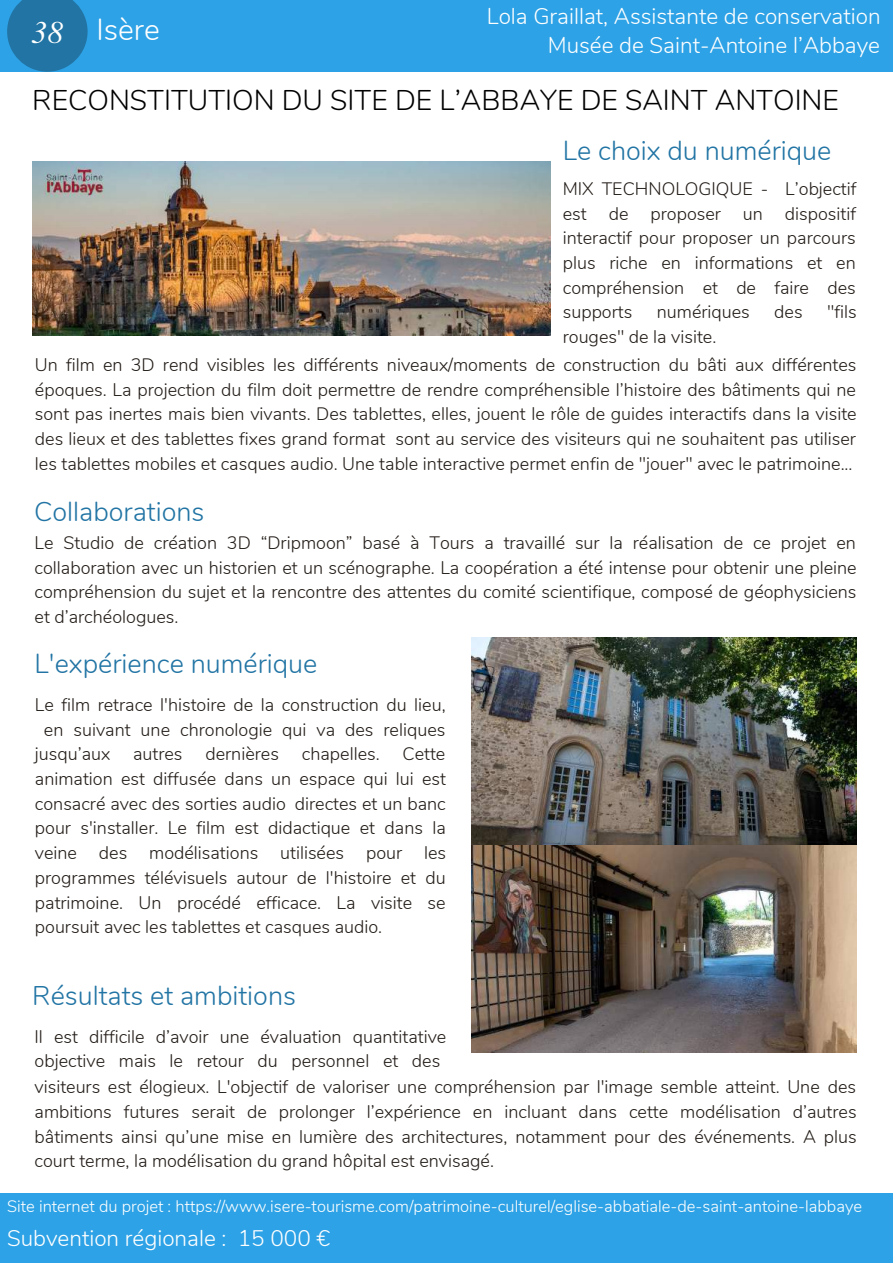
<style>
.page{position:relative;width:893px;height:1264px;background:#fff}
.page>*{position:absolute;margin:0;border:0;box-sizing:border-box;transform-origin:0 0}
.t1{font:italic 31.5px "Te X Gyre Termes";color:#fff}
.t2{font:300 30px "Nunito";color:#fff}
.t3{font:300 28.5px "Nunito";color:#000}
.t4{font:300 27px "Nunito";color:#2174a4}
.t5{font:300 22.5px "Nunito";color:#fff}
.t6{font:300 18px/24.8px "Nunito";color:#221c17;text-align:justify}
.t7{font:300 16.5px "Nunito";color:#fff}
</style>
<div class="page">
<div style="left:0;top:1193px;width:892px;height:69px;background:#2da2e6"></div>
<div style="left:0;top:0;width:892px;height:72px;background:#2da2e6"></div>
<svg style="left:7px;top:0;width:81px;height:72px"></svg>
<img style="left:32px;top:161px;width:518px;height:175px">
<img style="left:471px;top:637px;width:385px;height:208px">
<img style="left:471px;top:845px;width:385px;height:207px">
<h1 class="t1" style="left:32px;top:9px;width:33px">38</h1>
<h2 class="t2" style="left:96px;top:9px;width:65px">Isère</h2>
<p class="t5" style="left:486px;top:1px;width:395px">Lola Graillat, Assistante de conservation</p>
<p class="t5" style="left:547px;top:31px;width:334px">Musée de Saint-Antoine l’Abbaye</p>
<h3 class="t3" style="left:32px;top:81px;width:808px">RECONSTITUTION DU SITE DE L’ABBAYE DE SAINT ANTOINE</h3>
<h3 class="t4" style="left:562px;top:133px;width:270px">Le choix du numérique</h3>
<p class="t6" style="left:562px;top:176px;width:295px">MIX TECHNOLOGIQUE - L’objectif est de proposer un dispositif interactif pour proposer un parcours plus riche en informations et en compréhension et de faire des supports</p>
<p class="t6" style="left:656px;top:300px;width:95px">numériques</p>
<p class="t6" style="left:774px;top:300px;width:30px">des</p>
<p class="t6" style="left:827px;top:300px;width:31px">"fils</p>
<p class="t6" style="left:562px;top:325px;width:155px">rouges" de la visite.</p>
<p class="t6" style="left:35px;top:352px;width:823px">Un film en 3D rend visibles les différents niveaux/moments de construction du bâti aux différentes époques. La projection du film doit permettre de rendre compréhensible l’histoire des bâtiments qui ne sont pas inertes mais bien vivants. Des tablettes, elles, jouent le rôle de guides interactifs dans la visite des lieux et des tablettes fixes grand format sont au service des visiteurs qui ne souhaitent pas utiliser les tablettes mobiles et casques audio. Une table interactive permet enfin de "jouer" avec le patrimoine...</p>
<h3 class="t4" style="left:34px;top:494px;width:172px">Collaborations</h3>
<p class="t6" style="left:35px;top:530px;width:823px">Le Studio de création 3D “Dripmoon” basé à Tours a travaillé sur la réalisation de ce projet en collaboration avec un historien et un scénographe. La coopération a été intense pour obtenir une pleine compréhension du sujet et la rencontre des attentes du comité scientifique, composé de géophysiciens et d’archéologues.</p>
<h3 class="t4" style="left:35px;top:645px;width:284px">L'expérience numérique</h3>
<p class="t6" style="left:35px;top:692px;width:412px">Le film retrace l'histoire de la construction du lieu,</p>
<p class="t6" style="left:44px;top:717px;width:403px">en suivant une chronologie qui va des reliques</p>
<p class="t6" style="left:35px;top:742px;width:77px">jusqu’aux</p>
<p class="t6" style="left:133px;top:742px;width:51px">autres</p>
<p class="t6" style="left:205px;top:742px;width:75px">dernières</p>
<p class="t6" style="left:302px;top:742px;width:79px">chapelles.</p>
<p class="t6" style="left:35px;top:742px;width:412px;text-indent:367px">Cette animation est diffusée dans un espace qui lui est consacré avec des sorties audio directes et un banc pour s'installer. Le film est didactique et dans la veine des modélisations utilisées pour les programmes télévisuels autour de l'histoire et du patrimoine. Un procédé efficace. La visite se poursuit avec les tablettes et casques audio.</p>
<h3 class="t4" style="left:32px;top:977px;width:265px">Résultats et ambitions</h3>
<p class="t6" style="left:35px;top:1024px;width:413px">Il est difficile d’avoir une évaluation quantitative objective mais le retour du personnel et des</p>
<p class="t6" style="left:35px;top:1074px;width:823px">visiteurs est élogieux. L'objectif de valoriser une compréhension par l'image semble atteint. Une des ambitions futures serait de prolonger l’expérience en incluant dans cette modélisation d’autres bâtiments ainsi qu’une mise en lumière des architectures, notamment pour des événements. A plus court terme, la modélisation du grand hôpital est envisagé.</p>
<p class="t7" style="left:7px;top:1195px;width:856px">Site internet du projet : https://www.isere-tourisme.com/patrimoine-culturel/eglise-abbatiale-de-saint-antoine-labbaye</p>
<p class="t5" style="left:7px;top:1222px;width:324px">Subvention régionale : 15 000 €</p>
</div>
